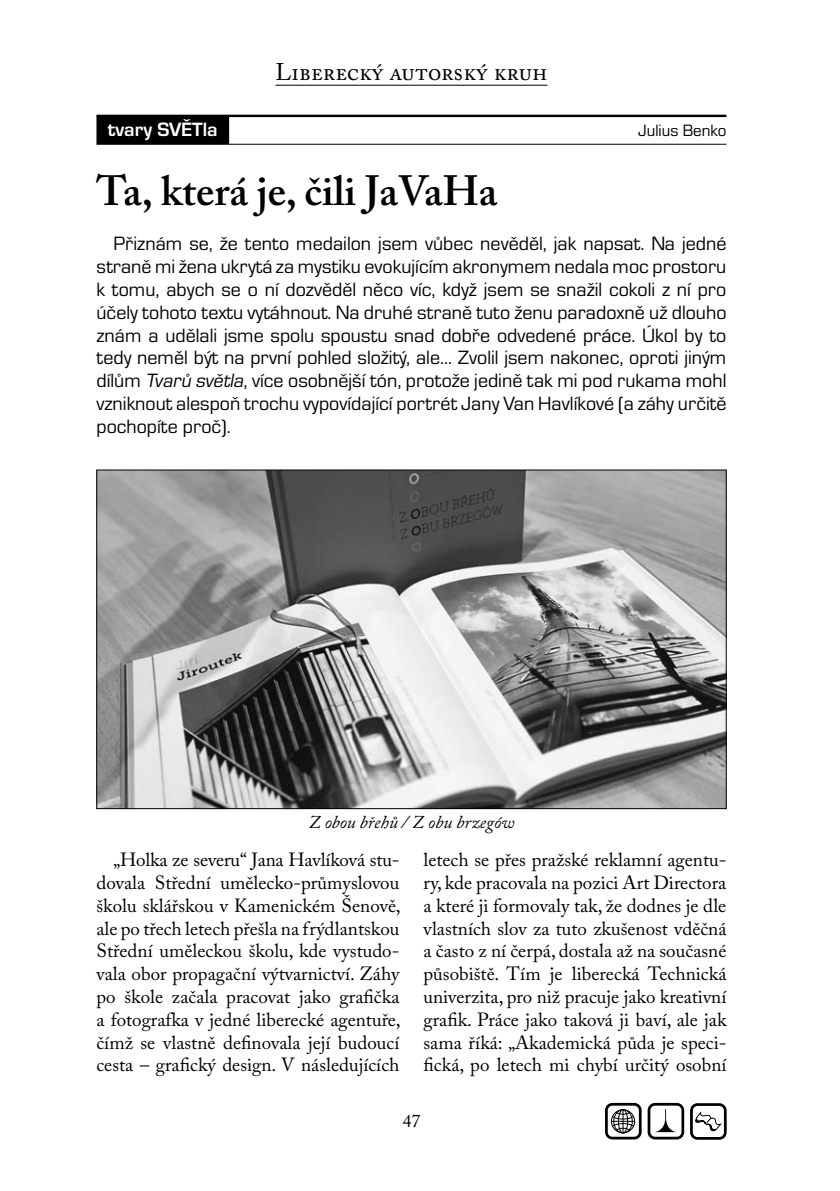
<style>
.page{position:relative;width:840px;height:1191px;background:#fff}
.page>*{position:absolute;margin:0;border:0;box-sizing:border-box;transform-origin:0 0}
.t1{font:600 42px "Adobe Caslon Pro";color:#000}
.t2{font:24px "Adobe Caslon Pro";color:#000}
.t3{font:20px/22.8px "Eurostile TCE";color:#000;text-align:justify}
.t4{font:700 20px "Eurostile TCE";color:#fff}
.t5{font:19px/22.8px "Adobe Caslon Pro";color:#000;text-align:justify}
.t6{font:italic 18px "Adobe Caslon Pro";color:#000}
.t7{font:18px "Adobe Caslon Pro";color:#000}
.t8{font:17px "Eurostile TCE";color:#000}
.s1{font-style:italic}
</style>
<div class="page">
<div style="left:604px;top:1103px;width:37px;height:36px;border:3px solid #000;border-radius:6px"></div>
<div style="left:647px;top:1103px;width:36px;height:36px;border:3px solid #000;border-radius:6px"></div>
<div style="left:689px;top:1103px;width:37px;height:36px;border:3px solid #000;border-radius:6px"></div>
<svg style="left:655px;top:1109px;width:21px;height:23px"></svg>
<div style="left:610px;top:1109px;width:24px;height:24px;border:1px solid #000;border-radius:50%"></div>
<div style="left:613px;top:1109px;width:19px;height:24px;border:1px solid #000;border-radius:50%"></div>
<div style="left:617px;top:1109px;width:10px;height:24px;border:1px solid #000;border-radius:50%"></div>
<svg style="left:611px;top:1109px;width:23px;height:23px"></svg>
<svg style="left:695px;top:1111px;width:25px;height:20px"></svg>
<hr style="left:275px;top:85px;width:272px;height:1px;background:#000">
<hr style="left:96px;top:144px;width:630px;height:1px;background:#000">
<hr style="left:96px;top:115px;width:630px;height:2px;background:#000">
<div style="left:96px;top:116px;width:133px;height:28px;background:#000"></div>
<img style="left:98px;top:472px;width:626px;height:335px">
<p class="t2" style="left:275px;top:63px;width:273px">Liberecký autorský kruh</p>
<p class="t4" style="left:108px;top:122px;width:111px">tvary SVĚTla</p>
<p class="t8" style="left:638px;top:124px;width:90px">Julius Benko</p>
<p class="t1" style="left:96px;top:175px;width:402px">Ta, která je, čili JaVaHa</p>
<p class="t3" style="left:96px;top:234px;width:631px;text-indent:17px">Přiznám se, že tento medailon jsem vůbec nevěděl, jak napsat. Na jedné straně mi žena ukrytá za mystiku evokujícím akronymem nedala moc prostoru k tomu, abych se o ní dozvěděl něco víc, když jsem se snažil cokoli z ní pro účely tohoto textu vytáhnout. Na druhé straně tuto ženu paradoxně už dlouho znám a udělali jsme spolu spoustu snad dobře odvedené práce. Úkol by to tedy neměl být na první pohled složitý, ale… Zvolil jsem nakonec, oproti jiným dílům <span class="s1">Tvarů světla</span>, více osobnější tón, protože jedině tak mi pod rukama mohl vzniknout alespoň trochu vypovídající portrét Jany Van Havlíkové (a záhy určitě pochopíte proč).</p>
<p class="t6" style="left:308px;top:815px;width:207px">Z obou břehů / Z obu brzegów</p>
<p class="t5" style="left:96px;top:850px;width:305px;text-indent:17px">„Holka ze severu“ Jana Havlíková stu&shy;dovala Střední umělecko-průmyslovou školu sklářskou v Kamenickém Šenově, ale po třech letech přešla na frýdlantskou Střední uměleckou školu, kde vystudo&shy;vala obor propagační výtvarnictví. Záhy po škole začala pracovat jako grafička a fotografka v jedné liberecké agentuře, čímž se vlastně definovala její budoucí cesta – grafický design. V následujících</p>
<p class="t5" style="left:423px;top:850px;width:305px">letech se přes pražské reklamní agentu&shy;ry, kde pracovala na pozici Art Directora a které ji formovaly tak, že dodnes je dle vlastních slov za tuto zkušenost vděčná a často z ní čerpá, dostala až na současné působiště. Tím je liberecká Technická univerzita, pro niž pracuje jako kreativní grafik. Práce jako taková ji baví, ale jak sama říká: „Akademická půda je speci&shy;fická, po letech mi chybí určitý osobní</p>
<p class="t7" style="left:402px;top:1113px;width:19px">47</p>
</div>
